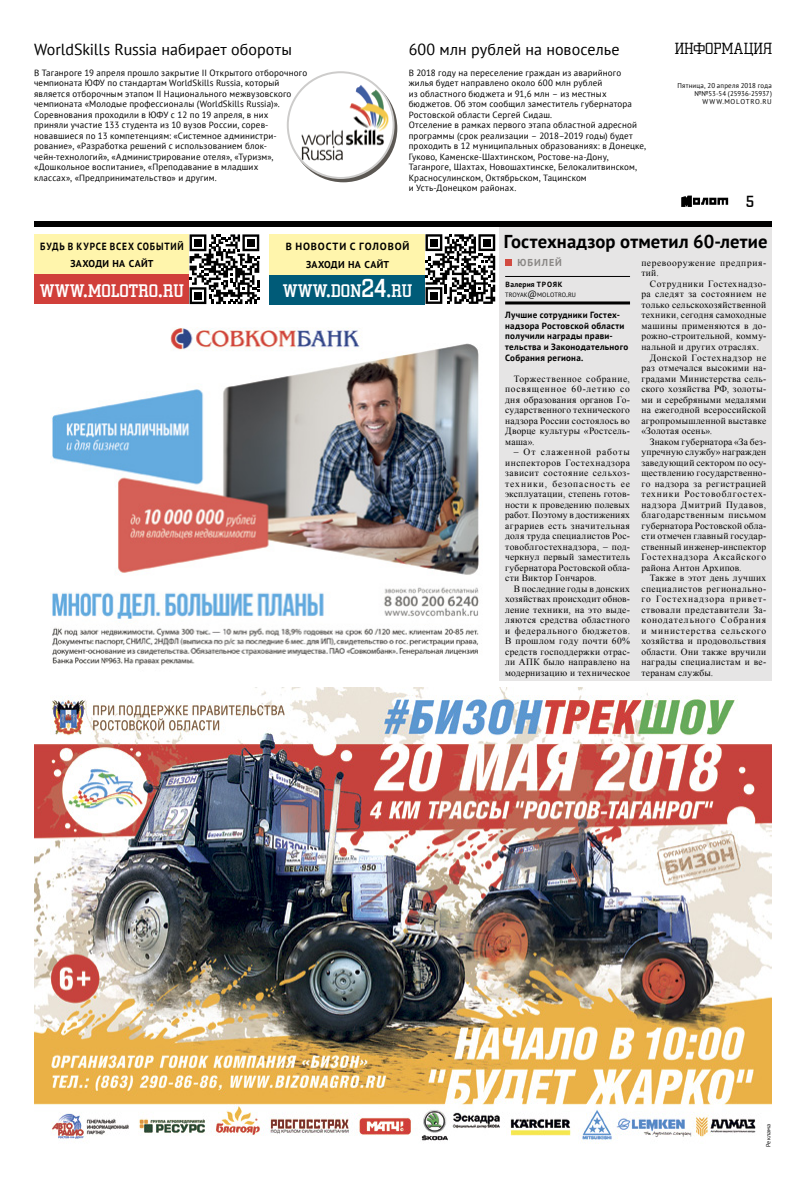
<style>
.page{position:relative;width:806px;height:1191px;background:#fff}
.page>*{position:absolute;margin:0;border:0;box-sizing:border-box;transform-origin:0 0}
.Загол2_20x21{font:700 18.6px "PT Sans";letter-spacing:.005em;color:#000}
.Основной_текст_9_5x1{font:18.1px "A City Nova";letter-spacing:.01em;color:#fff}
.КолонтитулЗагол{font:16px "PT Sans";color:#000}
.t1{font:16px "A City Nova Lt";letter-spacing:.04em;color:#000}
.t2{font:16px "A City Nova";color:#000}
.Особ_текст__9x10_5{font:700 10.4px "PT Sans";letter-spacing:.085em;color:#000;scale:.9 1}
.Особ_текст__9x10_5-2{font:700 10.4px "PT Sans";letter-spacing:.085em;color:#000}
.Рубрика_10{font:700 10px "PT Sans";letter-spacing:.095em;color:#8a8785}
.Особ_текст__9x10_5-3{font:700 9.9px "PT Sans";letter-spacing:.02em;color:#000}
.Основной_текст_9_5x1-2{font:9.5px/10.5px "Times New Roman";letter-spacing:.025em;color:#000;text-align:justify}
.Основной_текст_9_5x1-3{font:9.5px/10.5px "Times New Roman";letter-spacing:.055em;color:#000}
.Колонтитул__PT9x10_5{font:9px/10.5px "PT Sans";letter-spacing:.015em;color:#000}
.Лид_9x10_5{font:700 9px/10.5px "PT Sans";letter-spacing:.025em;color:#000}
.Лид_9x10_5-2{font:700 7.5px "PT Sans";letter-spacing:.055em;color:#000}
.Лид_9x10_5-3{font:7px "PT Sans";letter-spacing:.03em;color:#000}
.Лид_9x10_5-4{font:7px "PT Sans";letter-spacing:-.005em;color:#000}
.Лид_9x10_5-5{font:7px "PT Sans";letter-spacing:.105em;color:#000}
.Лид_9x10_5-6{font:6.3px "PT Sans";letter-spacing:.01em;color:#000}
.ПодписьФото_9x10{font:6px "PT Sans";letter-spacing:.03em;color:#000}
.s1{font-size:25.8px}
.s2{font-size:9px}
</style>
<div class="page">
<div style="left:499px;top:227px;width:272px;height:453px;background:#e6e5e5"></div>
<svg style="left:287px;top:72px;width:106px;height:106px"></svg>
<img style="left:292px;top:76px;width:101px;height:92px">
<div style="left:286px;top:71px;width:108px;height:108px;border:2px solid #cdcccb;border-radius:50%"></div>
<svg style="left:681px;top:196px;width:46px;height:11px"></svg>
<div style="left:34px;top:221px;width:737px;height:6px;background:#000"></div>
<img style="left:50px;top:327px;width:429px;height:339px">
<img style="left:34px;top:687px;width:737px;height:457px">
<div style="left:34px;top:234px;width:155px;height:70px;background:#fff5ac"></div>
<div style="left:34px;top:275px;width:155px;height:29px;background:#d13f3a"></div>
<svg style="left:189px;top:234px;width:70px;height:70px"></svg>
<div style="left:269px;top:234px;width:156px;height:70px;background:#fff5ac"></div>
<div style="left:269px;top:275px;width:156px;height:29px;background:#005b78"></div>
<svg style="left:425px;top:234px;width:70px;height:70px"></svg>
<hr style="left:505px;top:276px;width:124px;height:1px;background:#000">
<hr style="left:505px;top:301px;width:124px;height:3px;background:#000">
<div style="left:505px;top:259px;width:6px;height:7px;background:#d24b41"></div>
<p class="КолонтитулЗагол" style="left:34px;top:39px;width:259px">WorldSkills Russia набирает обороты</p>
<p class="Колонтитул__PT9x10_5" style="left:34px;top:67px;width:274px">В Таганроге 19 апреля прошло закрытие II Открытого отборочного чемпионата ЮФУ по стандартам WorldSkills Russia, который является отборочным этапом II Национального межвузовского чемпионата «Молодые профессионалы (WorldSkills Russia)».<br>Соревнования проходили в ЮФУ с 12 по 19 апреля, в них<br>приняли участие 133 студента из 10 вузов России, сорев&shy;новавшиеся по 13 компетенциям: «Системное администри&shy;рование», «Разработка решений с использованием блок&shy;чейн-технологий», «Администрирование отеля», «Туризм», «Дошкольное воспитание», «Преподавание в младших<br>классах», «Предпринимательство» и другим.</p>
<p class="КолонтитулЗагол" style="left:408px;top:39px;width:212px">600 млн рублей на новоселье</p>
<p class="Колонтитул__PT9x10_5" style="left:408px;top:67px;width:225px">В 2018 году на переселение граждан из аварийного жилья будет направлено около 600 млн рублей<br>из областного бюджета и 91,6 млн – из местных бюджетов. Об этом сообщил заместитель губернатора Ростовской области Сергей Сидаш.</p>
<p class="Колонтитул__PT9x10_5" style="left:408px;top:120px;width:239px">Отселение в рамках первого этапа областной адресной программы (срок реализации – 2018–2019 годы) будет проходить в 12 муниципальных образованиях: в Донецке, Гуково, Каменске-Шахтинском, Ростове-на-Дону, Таганроге, Шахтах, Новошахтинске, Белокалитвинском, Красносулинском, Октябрьском, Тацинском<br>и Усть-Донецком районах.</p>
<p class="t1" style="left:674px;top:41px;width:98px">ИНФОРМАЦИЯ</p>
<p class="Лид_9x10_5-3" style="left:677px;top:81px;width:96px">Пятница, 20 апреля 2018 года</p>
<p class="Лид_9x10_5-4" style="left:694px;top:89px;width:79px">№№53-54 (25936-25937)</p>
<p class="Лид_9x10_5-5" style="left:702px;top:97px;width:70px">WWW.MOLOTRO.RU</p>
<p class="t2" style="left:745px;top:193px;width:9px">5</p>
<p class="Особ_текст__9x10_5" style="left:40px;top:239px;width:161px">БУДЬ В КУРСЕ ВСЕХ СОБЫТИЙ</p>
<p class="Загол2_20x21" style="left:503px;top:229px;width:265px">Гостехнадзор отметил 60‑летие</p>
<p class="Основной_текст_9_5x1" style="left:40px;top:281px;width:145px">WWW<span class="s1">.</span>MOLOTRO<span class="s1">.</span>RU</p>
<p class="Особ_текст__9x10_5-2" style="left:285px;top:240px;width:125px">В НОВОСТИ С ГОЛОВОЙ</p>
<p class="Основной_текст_9_5x1" style="left:283px;top:281px;width:130px">WWW<span class="s1">.</span>DON<span class="s1">24.</span>RU</p>
<p class="Рубрика_10" style="left:517px;top:256px;width:46px">ЮБИЛЕЙ</p>
<p class="Лид_9x10_5-2" style="left:505px;top:279px;width:58px">Валерия ТРОЯК</p>
<p class="Лид_9x10_5-6" style="left:505px;top:291px;width:72px">TROYAK<span class="s2">@</span>MOLOTRO<span class="s2">.</span>RU</p>
<p class="Лид_9x10_5" style="left:505px;top:310px;width:124px">Лучшие сотрудники Гостех&shy;надзора Ростовской области получили награды прави&shy;тельства и Законодательного<br>Собрания региона.</p>
<p class="Основной_текст_9_5x1-2" style="left:505px;top:373px;width:126px;text-indent:9px">Торжественное собрание, посвященное 60‑летию со дня образования органов Го&shy;сударственного технического надзора России состоялось во Дворце культуры «Ростсель&shy;маша».</p>
<p class="Основной_текст_9_5x1-2" style="left:505px;top:446px;width:126px;text-indent:9px">– От слаженной работы инспекторов Гостехнадзора зависит состояние сельхоз&shy;техники, безопасность ее эксплуатации, степень готов&shy;ности к проведению полевых работ. Поэтому в достижениях аграриев есть значительная доля труда специалистов Рос&shy;товоблгостехнадзора, – под&shy;черкнул первый заместитель губернатора Ростовской обла&shy;сти Виктор Гончаров.</p>
<p class="Основной_текст_9_5x1-2" style="left:505px;top:583px;width:126px;text-indent:9px">В последние годы в донских хозяйствах происходит обнов&shy;ление техники, на это выде&shy;ляются средства областного и федерального бюджетов.<br>В прошлом году почти 60% средств господдержки отрас&shy;ли АПК было направлено на модернизацию и техническое</p>
<p class="Особ_текст__9x10_5-3" style="left:70px;top:257px;width:84px">заходи на сайт</p>
<p class="Особ_текст__9x10_5-3" style="left:306px;top:258px;width:84px">заходи на сайт</p>
<p class="Основной_текст_9_5x1-3" style="left:641px;top:257px;width:126px">перевооружение предприя&shy;тий.</p>
<p class="Основной_текст_9_5x1-2" style="left:641px;top:278px;width:126px;text-indent:9px">Сотрудники Гостехнадзо&shy;ра следят за состоянием не только сельскохозяйственной техники, сегодня самоходные машины применяются в до&shy;рожно-строительной, комму&shy;нальной и других отраслях.</p>
<p class="Основной_текст_9_5x1-2" style="left:641px;top:352px;width:126px;text-indent:9px">Донской Гостехнадзор не раз отмечался высокими на&shy;градами Министерства сель&shy;ского хозяйства РФ, золоты&shy;ми и серебряными медалями на ежегодной всероссийской агропромышленной выставке «Золотая осень».</p>
<p class="Основной_текст_9_5x1-2" style="left:641px;top:436px;width:126px;text-indent:9px">Знаком губернатора «За без&shy;упречную службу» награжден заведующий сектором по осу&shy;ществлению государственно&shy;го надзора за регистрацией техники Ростовоблгостех&shy;надзора Дмитрий Пудавов, благодарственным письмом губернатора Ростовской обла&shy;сти отмечен главный государ&shy;ственный инженер-инспектор Гостехнадзора Аксайского района Антон Архипов.</p>
<p class="Основной_текст_9_5x1-2" style="left:641px;top:572px;width:126px;text-indent:9px">Также в этот день лучших специалистов регионально&shy;го Гостехнадзора привет&shy;ствовали представители За&shy;конодательного Собрания и министерства сельского хозяйства и продовольствия области. Они также вручили награды специалистам и ве&shy;теранам службы.</p>
<p class="ПодписьФото_9x10" style="left:764px;top:1147px;width:25px;rotate:-90deg">Реклама</p>
</div>
